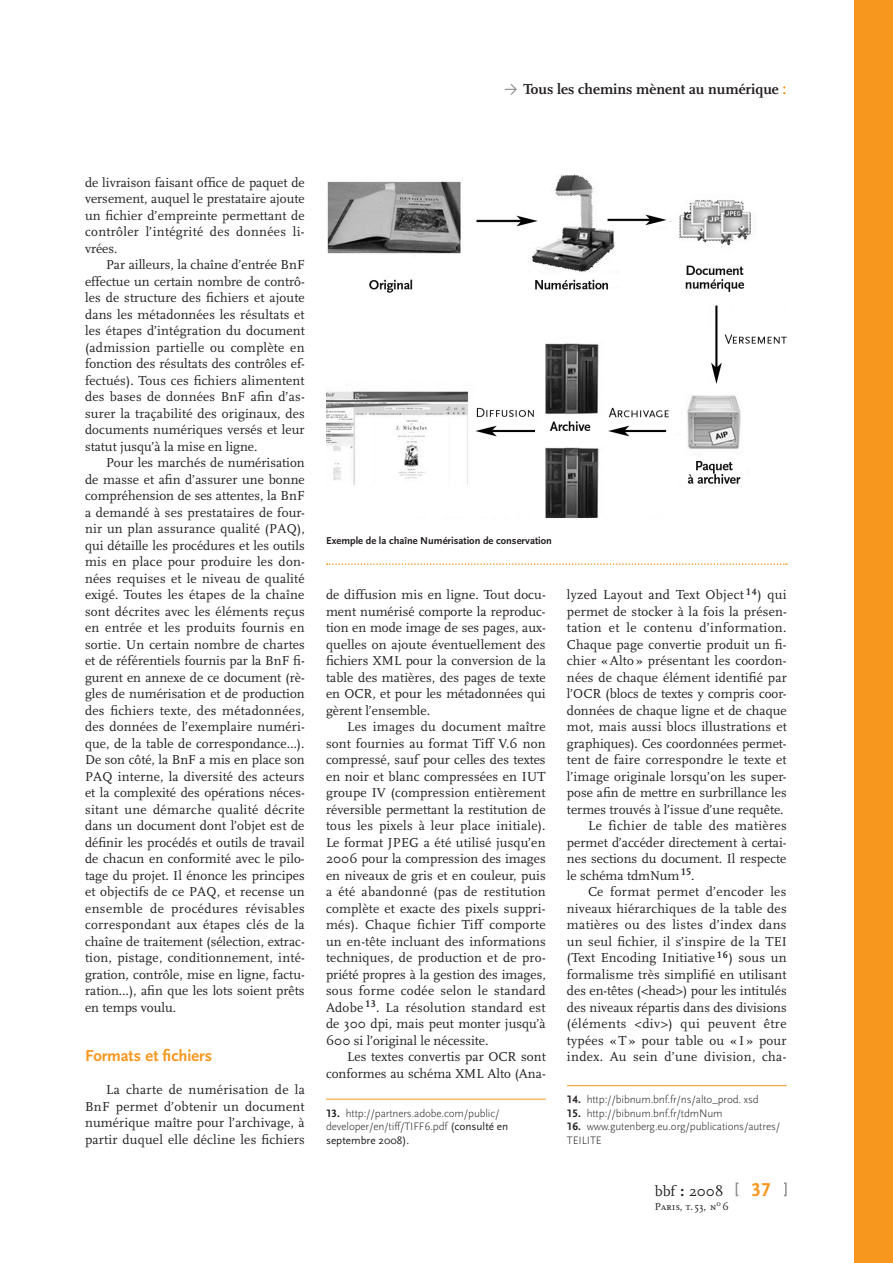
<style>
.page{position:relative;width:893px;height:1263px;background:#fff}
.page>*{position:absolute;margin:0;border:0;box-sizing:border-box;transform-origin:0 0}
.t1{font:700 19.5px "Scala Sans LF";color:#f7971d}
.t2{font:700 16.5px "Scala Sans";color:#f7971d}
.t3{font:700 15px "Scala";color:#231f20}
.t4{font:15px "Scala";color:#231f20}
.t5{font:13.5px/16.5px "Scala";letter-spacing:.01em;color:#231f20;text-align:justify}
.t6{font:13.5px "Scala";letter-spacing:.03em;color:#231f20}
.t7{font:13.5px "Scala";letter-spacing:.035em;color:#231f20}
.t8{font:300 11.25px/13.5px "Scala Sans";letter-spacing:-.01em;color:#231f20}
.t9{font:700 10.5px "Scala Sans";color:#231f20}
.t10{font:10.5px "Scala Caps";color:#231f20}
.s1{font-size:16.5px;color:#f7971d}
.s2{font-family:"Scala Sans LF";font-weight:700}
.s3{font-weight:400}
.s4{font-family:"Scala Sans";font-weight:700}
</style>
<div class="page">
<svg style="left:736px;top:1182px;width:2px;height:14px"></svg>
<svg style="left:784px;top:1182px;width:3px;height:14px"></svg>
<div style="left:855px;top:0;width:38px;height:1263px;background:#f7971d"></div>
<svg style="left:505px;top:84px;width:12px;height:11px"></svg>
<hr style="left:567px;top:1085px;width:220px;height:1px;background:#f7971d">
<hr style="left:326px;top:1099px;width:220px;height:1px;background:#f7971d">
<img style="left:326px;top:174px;width:461px;height:345px">
<svg style="left:327px;top:563px;width:460px;height:2px"></svg>
<p class="t3" style="left:523px;top:81px;width:265px">Tous les chemins mènent au numérique <span class="s1">:</span></p>
<p class="t5" style="left:85px;top:174px;width:221px">de livraison faisant office de paquet de versement, auquel le prestataire ajoute un fichier d’empreinte permettant de contrôler l’intégrité des données li&shy;vrées.</p>
<p class="t5" style="left:85px;top:257px;width:221px;text-indent:21px">Par ailleurs, la chaîne d’entrée BnF effectue un certain nombre de contrô&shy;les de structure des fichiers et ajoute dans les métadonnées les résultats et les étapes d’intégration du document (admission partielle ou complète en fonction des résultats des contrôles ef&shy;fectués). Tous ces fichiers alimentent des bases de données BnF afin d’as&shy;surer la traçabilité des originaux, des documents numériques versés et leur statut jusqu’à la mise en ligne.</p>
<p class="t5" style="left:85px;top:455px;width:221px;text-indent:21px">Pour les marchés de numérisation de masse et afin d’assurer une bonne compréhension de ses attentes, la BnF a demandé à ses prestataires de four&shy;nir un plan assurance qualité (PAQ), qui détaille les procédures et les outils mis en place pour produire les don&shy;nées requises et le niveau de qualité exigé. Toutes les étapes de la chaîne sont décrites avec les éléments reçus en entrée et les produits fournis en sortie. Un certain nombre de chartes et de référentiels fournis par la BnF fi&shy;gurent en annexe de ce document (rè&shy;gles de numérisation et de production des fichiers texte, des métadonnées, des données de l’exemplaire numéri&shy;que, de la table de correspondance…).<br>De son côté, la BnF a mis en place son PAQ interne, la diversité des acteurs et la complexité des opérations néces&shy;sitant une démarche qualité décrite dans un document dont l’objet est de définir les procédés et outils de travail de chacun en conformité avec le pilo&shy;tage du projet. Il énonce les principes et objectifs de ce PAQ, et recense un ensemble de procédures révisables correspondant aux étapes clés de la chaîne de traitement (sélection, extrac&shy;tion, pistage, conditionnement, inté&shy;gration, contrôle, mise en ligne, factu&shy;ration…), afin que les lots soient prêts en temps voulu.</p>
<p class="t2" style="left:85px;top:1047px;width:129px">Formats et fichiers</p>
<p class="t5" style="left:85px;top:1082px;width:221px;text-indent:21px">La charte de numérisation de la BnF permet d’obtenir un document numérique maître pour l’archivage, à partir duquel elle décline les fichiers</p>
<p class="t9" style="left:326px;top:535px;width:227px">Exemple de la chaîne N umérisation de conservation</p>
<p class="t5" style="left:326px;top:587px;width:221px">de diffusion mis en ligne. Tout docu&shy;ment numérisé comporte la reproduc&shy;tion en mode image de ses pages, aux&shy;quelles on ajoute éventuellement des fichiers XML pour la conversion de la table des matières, des pages de texte en OCR, et pour les métadonnées qui gèrent l’ensemble.</p>
<p class="t5" style="left:326px;top:719px;width:221px;text-indent:21px">Les images du document maître sont fournies au format Tiff V.6 non compressé, sauf pour celles des textes en noir et blanc compressées en IUT groupe IV (compression entièrement réversible permettant la restitution de tous les pixels à leur place initiale).<br>Le format JPEG a été utilisé jusqu’en 2006 pour la compression des images en niveaux de gris et en couleur, puis a été abandonné (pas de restitution complète et exacte des pixels suppri&shy;més). Chaque fichier Tiff comporte un en-tête incluant des informations techniques, de production et de pro&shy;priété propres à la gestion des images, sous forme codée selon le standard Adobe <sup>13</sup>. La résolution standard est de 300 dpi, mais peut monter jusqu’à 600 si l’original le nécessite.</p>
<p class="t5" style="left:326px;top:1049px;width:221px;text-align:right">Les textes convertis par OCR sont conformes au schéma XML Alto (Ana-</p>
<p class="t8" style="left:326px;top:1107px;width:184px"><span class="s2">13.</span> http://partners.adobe.com/public/ developer/en/tiff/TIFF6.pdf <span class="s3">(consulté en septembre 2008).</span></p>
<p class="t5" style="left:567px;top:587px;width:221px">lyzed Layout and Text Object <sup>14</sup>) qui</p>
<p class="t5" style="left:567px;top:603px;width:221px">permet de stocker à la fois la présen-</p>
<p class="t6" style="left:567px;top:620px;width:221px">tation et le contenu d’information.</p>
<p class="t5" style="left:567px;top:636px;width:221px">Chaque page convertie produit un fi-</p>
<p class="t5" style="left:567px;top:653px;width:221px">chier «Alto » présentant les coordon-</p>
<p class="t5" style="left:567px;top:669px;width:221px">nées de chaque élément identifié par</p>
<p class="t5" style="left:567px;top:686px;width:221px">l’OCR (blocs de textes y compris coor-</p>
<p class="t5" style="left:567px;top:702px;width:221px">données de chaque ligne et de chaque</p>
<p class="t5" style="left:567px;top:719px;width:221px">mot, mais aussi blocs illustrations et</p>
<p class="t5" style="left:567px;top:735px;width:221px">graphiques). Ces coordonnées permet-</p>
<p class="t5" style="left:567px;top:752px;width:221px">tent de faire correspondre le texte et</p>
<p class="t5" style="left:567px;top:768px;width:221px">l’image originale lorsqu’on les super-</p>
<p class="t5" style="left:567px;top:785px;width:221px">pose afin de mettre en surbrillance les</p>
<p class="t5" style="left:567px;top:801px;width:218px">termes trouvés à l’issue d’une requête.</p>
<p class="t5" style="left:588px;top:818px;width:200px">Le fichier de table des matières</p>
<p class="t5" style="left:567px;top:834px;width:221px">permet d’accéder directement à certai-</p>
<p class="t5" style="left:567px;top:851px;width:221px">nes sections du document. Il respecte</p>
<p class="t5" style="left:567px;top:867px;width:129px">le schéma tdmNum <sup>15</sup>.</p>
<p class="t5" style="left:588px;top:884px;width:200px">Ce format permet d’encoder les</p>
<p class="t5" style="left:567px;top:900px;width:221px">niveaux hiérarchiques de la table des</p>
<p class="t5" style="left:567px;top:917px;width:221px">matières ou des listes d’index dans</p>
<p class="t5" style="left:567px;top:933px;width:221px">un seul fichier, il s’inspire de la TEI</p>
<p class="t5" style="left:567px;top:950px;width:221px">(Text Encoding Initiative <sup>16</sup>) sous un</p>
<p class="t5" style="left:567px;top:966px;width:221px">formalisme très simplifié en utilisant</p>
<p class="t5" style="left:567px;top:983px;width:221px">des en-têtes (&lt;head&gt;) pour les intitulés</p>
<p class="t5" style="left:567px;top:999px;width:221px">des niveaux répartis dans des divisions</p>
<p class="t7" style="left:567px;top:1016px;width:221px">(éléments &lt;div&gt;) qui peuvent être</p>
<p class="t5" style="left:567px;top:1032px;width:221px">typées « T » pour table ou « I » pour</p>
<p class="t5" style="left:567px;top:1049px;width:221px">index. Au sein d’une division, cha-</p>
<p class="t8" style="left:567px;top:1093px;width:193px"><span class="s2">14.</span> http://bibnum.bnf.fr/ns/alto_prod. xsd</p>
<p class="t8" style="left:567px;top:1107px;width:157px"><span class="s2">15.</span> http://bibnum.bnf.fr/tdmNum</p>
<p class="t8" style="left:567px;top:1120px;width:215px"><span class="s2">16.</span> www.gutenberg.eu.org/publications/autres/<br>TEILITE</p>
<p class="t4" style="left:655px;top:1183px;width:70px">bbf <span class="s4">:</span> 2008</p>
<h1 class="t1" style="left:751px;top:1179px;width:21px">37</h1>
<p class="t10" style="left:655px;top:1200px;width:75px">Paris, t. 53, n<sup>o</sup> 6</p>
</div>
